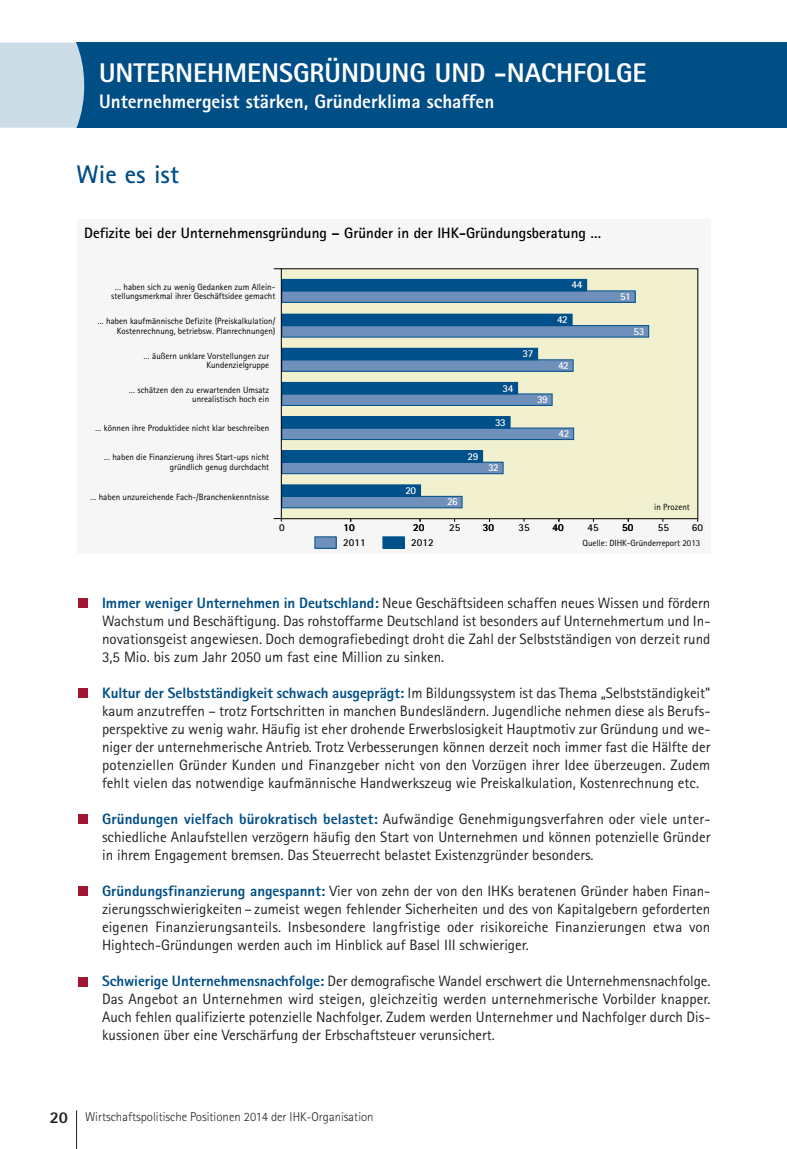
<style>
.page{position:relative;width:787px;height:1149px;background:#fff}
.page>*{position:absolute;margin:0;border:0;box-sizing:border-box;transform-origin:0 0}
.t1{font:800 27px "Agfa Rotis Sans Serif";color:#fff}
.t2{font:700 25.5px "Agfa Rotis Sans Serif";color:#004e86}
.t3{font:800 19.5px "Agfa Rotis Sans Serif";color:#fff}
.t4{font:15px/18px "Agfa Rotis Sans Serif";color:#212120;text-align:justify}
.t5{font:700 15px "Agfa Rotis Sans Serif";color:#000}
.t6{font:300 12.75px "Agfa Rotis Sans Serif";color:#212120}
.t7{font:700 10.5px "Agfa Rotis Sans Serif";color:#000}
.t8{font:700 10.5px "Agfa Rotis Sans Serif";letter-spacing:-.05em;color:#fff}
.t9{font:9px/9.8px "Agfa Rotis Sans Serif";color:#000;text-align:right}
.s1{font-weight:800;color:#004e86}
.s2{font-weight:800;font-size:16.5px}
</style>
<div class="page">
<div style="left:78px;top:598px;width:10px;height:10px;background:#9e1631"></div>
<div style="left:78px;top:688px;width:10px;height:10px;background:#9e1631"></div>
<div style="left:78px;top:814px;width:10px;height:10px;background:#9e1631"></div>
<div style="left:78px;top:886px;width:10px;height:10px;background:#9e1631"></div>
<div style="left:78px;top:976px;width:10px;height:10px;background:#9e1631"></div>
<div style="left:77px;top:219px;width:633px;height:335px;background:#f6f6f6"></div>
<div style="left:281px;top:269px;width:416px;height:249px;background:#f1f1cf"></div>
<div style="left:282px;top:291px;width:353px;height:11px;background:#6f90ba"></div>
<div style="left:281px;top:290px;width:354px;height:13px;border:1px solid #00508b"></div>
<div style="left:282px;top:325px;width:366px;height:12px;background:#6f90ba"></div>
<div style="left:282px;top:359px;width:291px;height:12px;background:#6f90ba"></div>
<div style="left:281px;top:359px;width:292px;height:12px;border:1px solid #00508b"></div>
<div style="left:282px;top:394px;width:270px;height:11px;background:#6f90ba"></div>
<div style="left:281px;top:393px;width:271px;height:12px;border:1px solid #00508b"></div>
<div style="left:282px;top:428px;width:291px;height:11px;background:#6f90ba"></div>
<div style="left:281px;top:427px;width:293px;height:13px;border:1px solid #00508b"></div>
<div style="left:282px;top:462px;width:221px;height:11px;background:#6f90ba"></div>
<div style="left:281px;top:461px;width:222px;height:13px;border:1px solid #00508b"></div>
<div style="left:282px;top:496px;width:180px;height:11px;background:#6f90ba"></div>
<div style="left:281px;top:496px;width:181px;height:12px;border:1px solid #00508b"></div>
<div style="left:383px;top:536px;width:21px;height:12px;background:#00508b"></div>
<div style="left:382px;top:536px;width:22px;height:12px;border:1px solid #00508b"></div>
<div style="left:282px;top:279px;width:304px;height:12px;background:#00508b"></div>
<div style="left:282px;top:314px;width:290px;height:11px;background:#00508b"></div>
<div style="left:281px;top:314px;width:291px;height:12px;border:1px solid #00508b"></div>
<div style="left:282px;top:348px;width:255px;height:11px;background:#00508b"></div>
<div style="left:281px;top:348px;width:257px;height:12px;border:1px solid #00508b"></div>
<div style="left:282px;top:382px;width:235px;height:12px;background:#00508b"></div>
<div style="left:282px;top:416px;width:228px;height:12px;background:#00508b"></div>
<div style="left:282px;top:450px;width:200px;height:12px;background:#00508b"></div>
<div style="left:282px;top:484px;width:138px;height:12px;background:#00508b"></div>
<div style="left:281px;top:484px;width:140px;height:12px;border:1px solid #00508b"></div>
<div style="left:315px;top:536px;width:21px;height:12px;background:#6f90ba"></div>
<svg style="left:274px;top:518px;width:8px;height:3px"></svg>
<div style="left:281px;top:268px;width:417px;height:251px;border:1px solid #000"></div>
<div style="left:77px;top:43px;width:710px;height:85px;background:#004e86"></div>
<div style="left:0;top:43px;width:85px;height:85px;background:#ccdce7"></div>
<hr style="left:76px;top:1109px;width:1px;height:39px;background:#212120">
<h1 class="t1" style="left:99px;top:63px;width:549px">UNTERNEHMENSGRÜNDUNG UND -NACHFOLGE</h1>
<h3 class="t3" style="left:99px;top:94px;width:397px">Unternehmergeist stärken, Gründerklima schaffen</h3>
<h2 class="t2" style="left:77px;top:165px;width:104px">Wie es ist</h2>
<p class="t5" style="left:84px;top:228px;width:518px">Defizite bei der Unternehmensgründung – Gründer in der IHK-Gründungsberatung …</p>
<p class="t9" style="left:111px;top:282px;width:166px;text-align:center">… haben sich zu wenig Gedanken zum Allein&shy;stellungsmerkmal ihrer Geschäftsidee gemacht</p>
<p class="t8" style="left:571px;top:281px;width:12px">44</p>
<p class="t9" style="left:98px;top:317px;width:179px">… haben kaufmännische Defizite (Preiskalkulation/<br>Kostenrechnung, betriebsw. Planrechnungen)</p>
<p class="t8" style="left:557px;top:316px;width:12px">42</p>
<p class="t9" style="left:144px;top:351px;width:127px">… äußern unklare Vorstellungen zur<br>Kundenzielgruppe</p>
<p class="t8" style="left:522px;top:350px;width:12px">37</p>
<p class="t8" style="left:558px;top:361px;width:12px">42</p>
<p class="t9" style="left:129px;top:385px;width:142px">… schätzen den zu erwartenden Umsatz unrealistisch hoch ein</p>
<p class="t9" style="left:95px;top:424px;width:175px">… können ihre Produktidee nicht klar beschreiben</p>
<p class="t8" style="left:502px;top:384px;width:12px">34</p>
<p class="t8" style="left:495px;top:418px;width:12px">33</p>
<p class="t8" style="left:537px;top:395px;width:12px">39</p>
<p class="t8" style="left:558px;top:430px;width:12px">42</p>
<p class="t9" style="left:104px;top:453px;width:167px">… haben die Finanzierung ihres Start-ups nicht gründlich genug durchdacht</p>
<p class="t8" style="left:467px;top:452px;width:12px">29</p>
<p class="t8" style="left:488px;top:464px;width:12px">32</p>
<p class="t9" style="left:90px;top:492px;width:181px">… haben unzureichende Fach-/Branchenkenntnisse</p>
<p class="t8" style="left:405px;top:486px;width:12px">20</p>
<p class="t8" style="left:447px;top:498px;width:12px">26</p>
<p class="t8" style="left:620px;top:292px;width:12px">51</p>
<p class="t8" style="left:633px;top:327px;width:12px">53</p>
<p class="t9" style="left:654px;top:502px;width:37px">in Prozent</p>
<p class="t7" style="left:279px;top:524px;width:7px">0</p>
<p class="t7" style="left:343px;top:524px;width:13px">10</p>
<p class="t7" style="left:413px;top:524px;width:13px">20</p>
<p class="t7" style="left:449px;top:524px;width:13px">25</p>
<p class="t7" style="left:518px;top:524px;width:13px">35</p>
<p class="t7" style="left:587px;top:524px;width:13px">45</p>
<p class="t7" style="left:657px;top:524px;width:13px">55</p>
<p class="t7" style="left:483px;top:524px;width:13px">30</p>
<p class="t7" style="left:552px;top:524px;width:13px">40</p>
<p class="t7" style="left:622px;top:524px;width:13px">50</p>
<p class="t7" style="left:692px;top:524px;width:13px">60</p>
<p class="t9" style="left:582px;top:538px;width:119px">Quelle: DIHK-Gründerreport 2013</p>
<p class="t7" style="left:343px;top:538px;width:24px">2011</p>
<p class="t7" style="left:411px;top:538px;width:24px">2012</p>
<p class="t4" style="left:102px;top:595px;width:610px"><span class="s1">Immer weniger Unternehmen in Deutschland:</span> Neue Geschäftsideen schaffen neues Wissen und fördern Wachstum und Beschäftigung. Das rohstoffarme Deutschland ist besonders auf Unternehmertum und In&shy;novationsgeist angewiesen. Doch demografiebedingt droht die Zahl der Selbstständigen von derzeit rund 3,5 Mio. bis zum Jahr 2050 um fast eine Million zu sinken.</p>
<p class="t4" style="left:102px;top:685px;width:610px"><span class="s1">Kultur der Selbstständigkeit schwach ausgeprägt:</span> Im Bildungssystem ist das Thema „Selbstständigkeit" kaum anzutreffen – trotz Fortschritten in manchen Bundesländern. Jugendliche nehmen diese als Berufs&shy;perspektive zu wenig wahr. Häufig ist eher drohende Erwerbslosigkeit Hauptmotiv zur Gründung und we&shy;niger der unternehmerische Antrieb. Trotz Verbesserungen können derzeit noch immer fast die Hälfte der potenziellen Gründer Kunden und Finanzgeber nicht von den Vorzügen ihrer Idee überzeugen. Zudem fehlt vielen das notwendige kaufmännische Handwerkszeug wie Preiskalkulation, Kostenrechnung etc.</p>
<p class="t4" style="left:102px;top:811px;width:610px"><span class="s1">Gründungen vielfach bürokratisch belastet:</span> Aufwändige Genehmigungsverfahren oder viele unter&shy;schiedliche Anlaufstellen verzögern häufig den Start von Unternehmen und können potenzielle Gründer in ihrem Engagement bremsen. Das Steuerrecht belastet Existenzgründer besonders.</p>
<p class="t4" style="left:102px;top:883px;width:610px"><span class="s1">Gründungsfinanzierung angespannt:</span> Vier von zehn der von den IHKs beratenen Gründer haben Finan&shy;zierungsschwierigkeiten – zumeist wegen fehlender Sicherheiten und des von Kapitalgebern geforderten eigenen Finanzierungsanteils. Insbesondere langfristige oder risikoreiche Finanzierungen etwa von Hightech-Gründungen werden auch im Hinblick auf Basel III schwieriger.</p>
<p class="t4" style="left:102px;top:973px;width:610px"><span class="s1">Schwierige Unternehmensnachfolge:</span> Der demografische Wandel erschwert die Unternehmensnachfolge.<br>Das Angebot an Unternehmen wird steigen, gleichzeitig werden unternehmerische Vorbilder knapper.<br>Auch fehlen qualifizierte potenzielle Nachfolger. Zudem werden Unternehmer und Nachfolger durch Dis&shy;kussionen über eine Verschärfung der Erbschaftsteuer verunsichert.</p>
<p class="t6" style="left:50px;top:1111px;width:325px"><span class="s2">20</span> Wirtschaftspolitische Positionen 2014 der IHK-Organisation</p>
</div>
